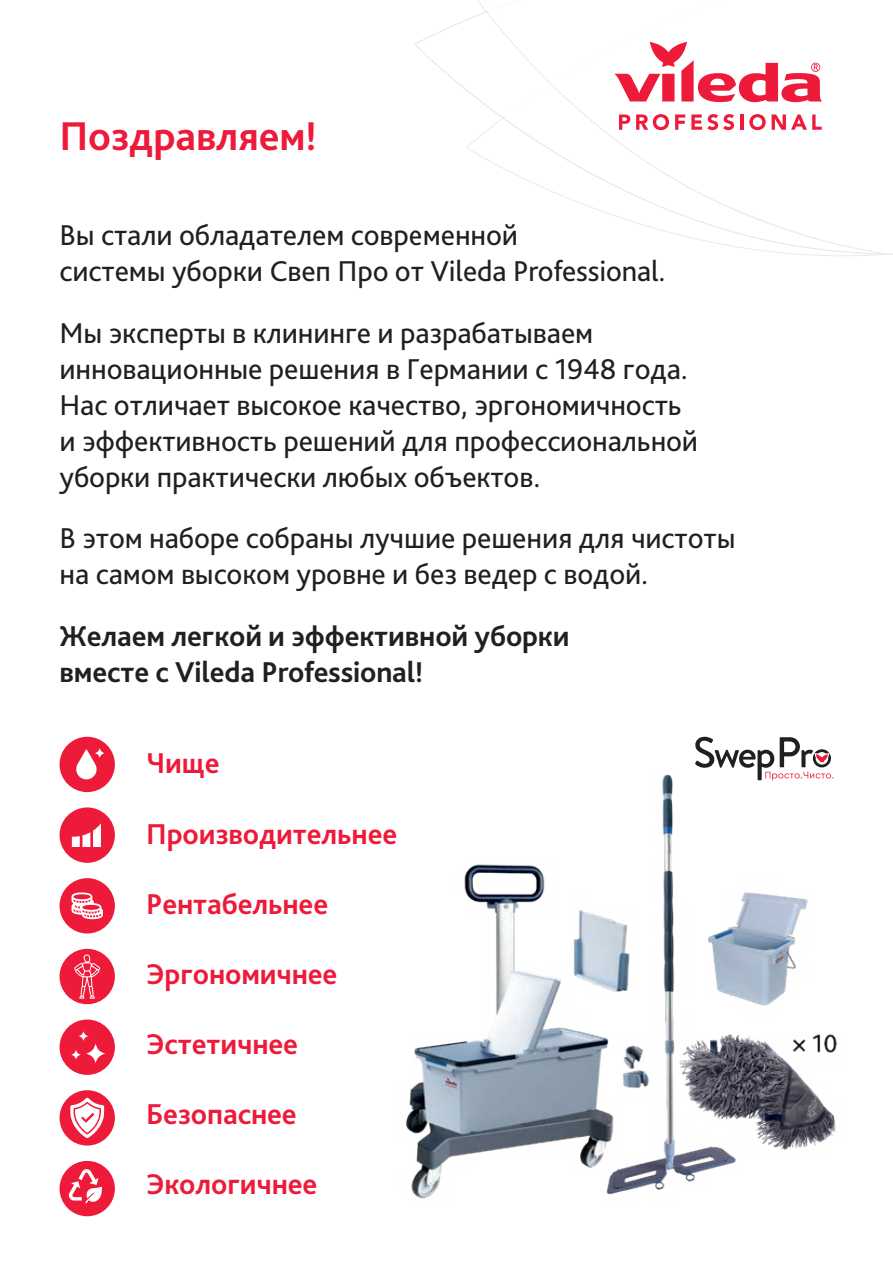
<style>
.page{position:relative;width:893px;height:1276px;background:#fff}
.page>*{position:absolute;margin:0;border:0;box-sizing:border-box;transform-origin:0 0}
.t1{font:700 42px "Bliss Pro";letter-spacing:-.005em;color:#ed1a3a}
.t2{font:30px/36px "Bliss Pro";letter-spacing:-.005em;color:#231f20}
.t3{font:700 30px "Bliss Pro";letter-spacing:-.005em;color:#ed1a3a}
.t4{font:700 30px/36px "Bliss Pro";letter-spacing:-.005em;color:#231f20}
</style>
<div class="page">
<svg style="left:698px;top:737px;width:98px;height:2px"></svg>
<img style="left:406px;top:739px;width:431px;height:460px">
<div style="left:60px;top:807px;width:55px;height:56px;background:#ed1a3a;border-radius:50%"></div>
<svg style="left:72px;top:823px;width:29px;height:24px"></svg>
<div style="left:60px;top:737px;width:55px;height:55px;background:#ed1a3a;border-radius:50%"></div>
<svg style="left:76px;top:748px;width:29px;height:32px"></svg>
<div style="left:60px;top:1090px;width:55px;height:55px;background:#ed1a3a;border-radius:50%"></div>
<svg style="left:70px;top:1097px;width:34px;height:41px"></svg>
<div style="left:60px;top:949px;width:55px;height:55px;background:#ed1a3a;border-radius:50%"></div>
<svg style="left:74px;top:954px;width:27px;height:44px"></svg>
<div style="left:60px;top:878px;width:55px;height:55px;background:#ed1a3a;border-radius:50%"></div>
<svg style="left:71px;top:892px;width:32px;height:27px"></svg>
<div style="left:60px;top:1161px;width:55px;height:55px;background:#ed1a3a;border-radius:50%"></div>
<svg style="left:69px;top:1169px;width:33px;height:34px"></svg>
<div style="left:60px;top:1019px;width:55px;height:56px;background:#ed1a3a;border-radius:50%"></div>
<svg style="left:71px;top:1031px;width:35px;height:32px"></svg>
<svg style="left:459px;top:0;width:434px;height:255px"></svg>
<svg style="left:619px;top:114px;width:11px;height:16px"></svg>
<svg style="left:636px;top:114px;width:33px;height:16px"></svg>
<svg style="left:675px;top:114px;width:10px;height:16px"></svg>
<svg style="left:691px;top:114px;width:43px;height:16px"></svg>
<hr style="left:740px;top:114px;width:3px;height:16px;background:#ed1a3a">
<svg style="left:749px;top:114px;width:17px;height:16px"></svg>
<svg style="left:772px;top:114px;width:50px;height:16px"></svg>
<svg style="left:614px;top:42px;width:208px;height:61px"></svg>
<h1 class="t1" style="left:60px;top:109px;width:259px">Поздравляем!</h1>
<p class="t2" style="left:60px;top:216px;width:608px">Вы стали обладателем современной<br>системы уборки Свеп Про от Vileda Professional.</p>
<p class="t2" style="left:60px;top:314px;width:640px">Мы эксперты в клининге и разрабатываем инновационные решения в Германии с 1948 года.<br>Нас отличает высокое качество, эргономичность и эффективность решений для профессиональной уборки практически любых объектов.</p>
<p class="t2" style="left:60px;top:519px;width:678px">В этом наборе собраны лучшие решения для чистоты на самом высоком уровне и без ведер с водой.</p>
<p class="t4" style="left:60px;top:617px;width:511px">Желаем легкой и эффективной уборки вместе с Vileda Professional!</p>
<p class="t3" style="left:146px;top:745px;width:75px">Чище</p>
<p class="t3" style="left:146px;top:815px;width:253px">Производительнее</p>
<p class="t3" style="left:146px;top:885px;width:184px">Рентабельнее</p>
<p class="t3" style="left:146px;top:955px;width:193px">Эргономичнее</p>
<p class="t3" style="left:146px;top:1025px;width:153px">Эстетичнее</p>
<p class="t3" style="left:146px;top:1095px;width:152px">Безопаснее</p>
<p class="t3" style="left:146px;top:1165px;width:173px">Экологичнее</p>
</div>
